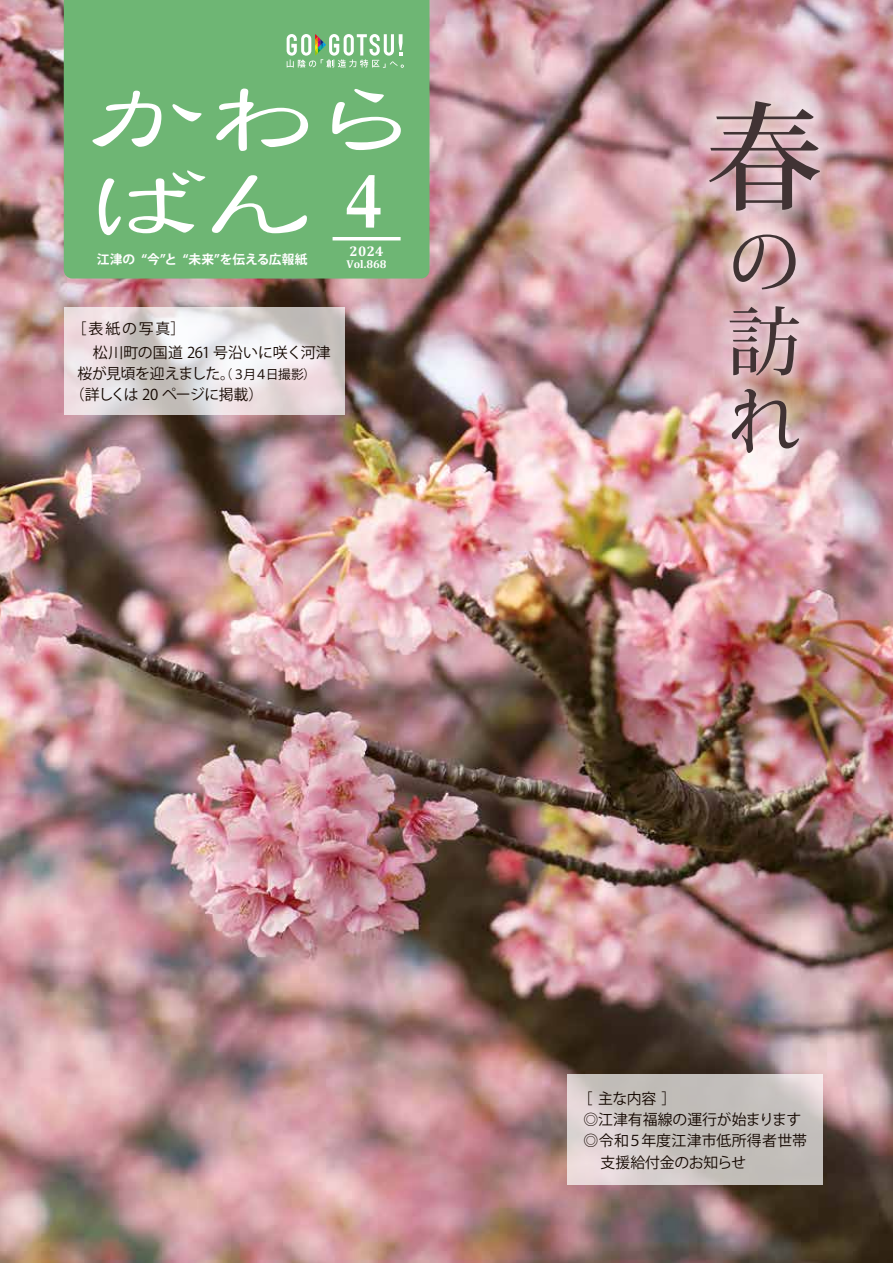
<style>
.page{position:relative;width:893px;height:1263px;background:#fff}
.page>*{position:absolute;margin:0;border:0;box-sizing:border-box;transform-origin:0 0}
.t1{font:500 117px "Koz Min Pro";color:#413334}
.t2{font:700 80.25px "Garamond";color:#fff}
.t3{font:500 74.4px/79.9px "Koz Min Pro";color:#413334;text-align:justify}
.t4{font:14.85px "Koz Go Pro";letter-spacing:-.01em;color:#140700}
.t5{font:14.85px/21.3px "Koz Go Pro";letter-spacing:-.04em;color:#140700}
.t6{font:14.85px/23.4px "Koz Go Pro";letter-spacing:.01em;color:#140700}
.t7{font:700 13.95px "Cambria";color:#fff}
.t8{font:700 12.75px "Koz Go Pr 6 N";letter-spacing:.005em;color:#fff}
.t9{font:12.75px "Koz Go Pro";letter-spacing:-.13em;color:#140700}
.t10{font:700 11.4px "Cambria";color:#fff}
.s1{font-size:12.75px}
</style>
<div class="page">
<img style="left:0;top:0;width:893px;height:1263px">
<div style="left:64px;top:0;width:365px;height:279px;background:#6eb674"></div>
<svg style="left:92px;top:89px;width:309px;height:62px"></svg>
<svg style="left:99px;top:170px;width:208px;height:65px"></svg>
<hr style="left:333px;top:237px;width:68px;height:3px;background:#fff">
<svg style="left:287px;top:34px;width:117px;height:34px"></svg>
<svg style="left:568px;top:1074px;width:255px;height:110px;background:#cbc5c2"></svg>
<svg style="left:64px;top:308px;width:280px;height:107px"></svg>
<img style="left:688px;top:80px;width:153px;height:394px">
<p class="t8" style="left:142px;top:252px;width:37px">今“ と”</p>
<p class="t8" style="left:97px;top:252px;width:40px">江津の</p>
<p class="t8" style="left:183px;top:252px;width:126px">“未来”を伝える広報紙</p>
<h2 class="t2" style="left:345px;top:147px;width:39px">4</h2>
<p class="t10" style="left:347px;top:256px;width:41px">Vol.868</p>
<p class="t7" style="left:350px;top:241px;width:35px">2024</p>
<p class="t6" style="left:77px;top:317px;width:255px;text-indent:-6px">［表紙の写真[<br>　松川町の国道 261 号沿いに咲く河津</p>
<p class="t9" style="left:233px;top:366px;width:85px">３月４日撮影(</p>
<p class="t5" style="left:70px;top:363px;width:195px;text-indent:7px">桜が見頃を迎えました。<span class="s1">（<br></span>（詳しくは 20 ページに掲載(</p>
<h1 class="t1" style="left:706px;top:74px;width:116px">春</h1>
<h3 class="t3" style="left:727px;top:219px;width:74px">の訪れ</h3>
<p class="t4" style="left:578px;top:1089px;width:100px">［主な内容 [</p>
<p class="t4" style="left:583px;top:1110px;width:219px">◎江津有福線の運行が始まります</p>
<p class="t4" style="left:583px;top:1131px;width:225px">◎令和５年度江津市低所得者世帯</p>
<p class="t4" style="left:600px;top:1152px;width:147px">支援給付金のお知らせ</p>
</div>
